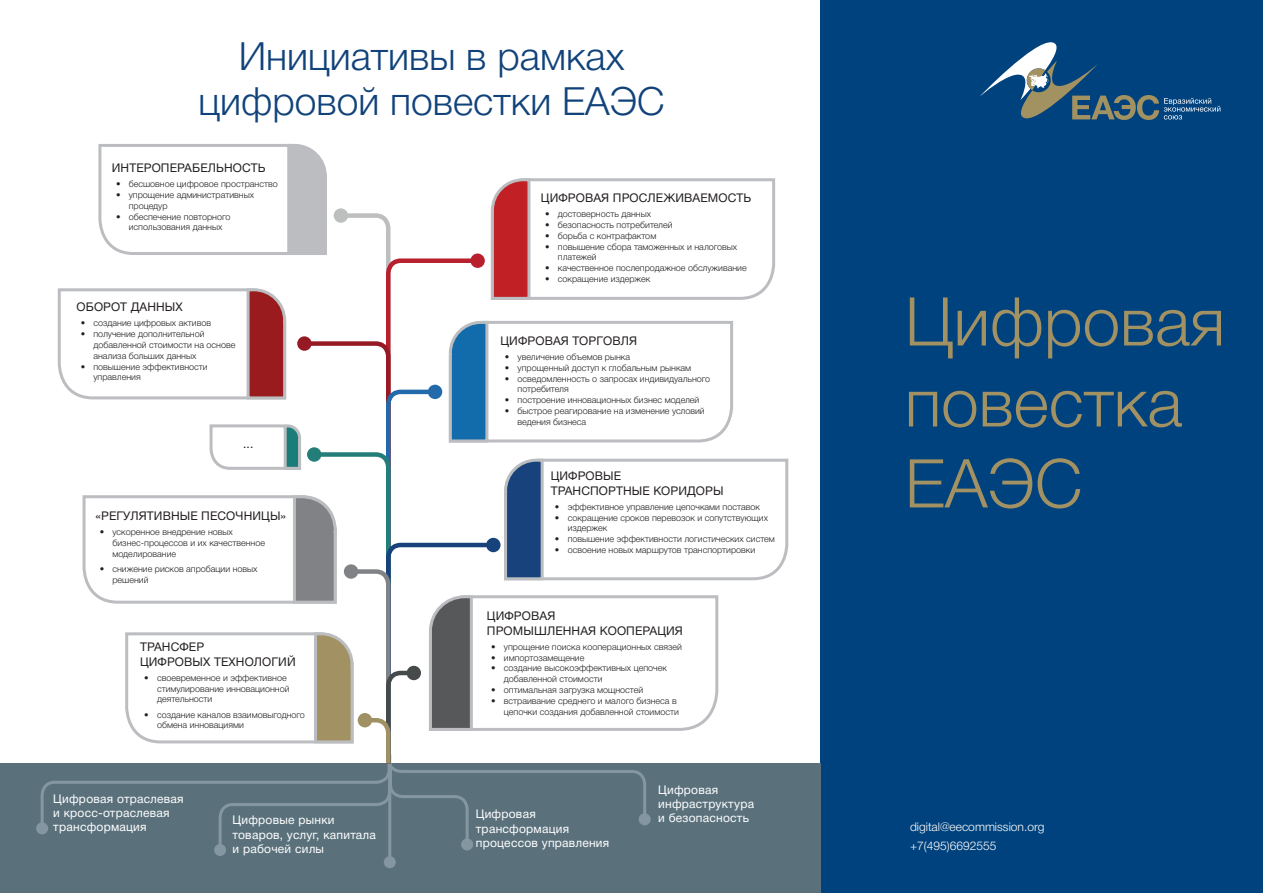
<style>
.page{position:relative;width:1263px;height:893px;background:#fff}
.page>*{position:absolute;margin:0;border:0;box-sizing:border-box;transform-origin:0 0}
.t1{font:300 67.5px/81px "Helvetica Neue Cyr";color:#a29263}
.t2{font:300 39px/45px "Helvetica Neue Cyr";color:#11437a;text-align:center}
.t3{font:12px/14.4px "Helvetica Neue Cyr";letter-spacing:.01em;color:#231f20}
.t4{font:12px/14.4px "Helvetica Neue Cyr";letter-spacing:.02em;color:#fff}
.t5{font:300 12px/18.6px "Helvetica Neue Cyr";color:#fff}
.t6{font:300 9px/10.8px "Helvetica Neue Cyr";color:#231f20}
</style>
<div class="page">
<div style="left:821px;top:0;width:442px;height:893px;background:#00427d"></div>
<div style="left:0;top:763px;width:821px;height:130px;background:#5a717c"></div>
<svg style="left:980px;top:42px;width:240px;height:78px"></svg>
<div style="left:36px;top:822px;width:12px;height:12px;background:#8497a0;border-radius:50%"></div>
<hr style="left:388px;top:754px;width:3px;height:108px;background:#8497a0">
<div style="left:384px;top:856px;width:12px;height:12px;background:#8497a0;border-radius:50%"></div>
<div style="left:214px;top:844px;width:12px;height:12px;background:#8497a0;border-radius:50%"></div>
<svg style="left:39px;top:144px;width:750px;height:709px"></svg>
<div style="left:358px;top:713px;width:14px;height:14px;background:#9f9163;border-radius:50%"></div>
<h2 class="t2" style="left:199px;top:34px;width:468px">Инициативы в рамках цифровой повестки ЕАЭС</h2>
<h3 class="t3" style="left:112px;top:161px;width:155px">ИНТЕРОПЕРАБЕЛЬНОСТЬ</h3>
<p class="t6" style="left:116px;top:179px;width:163px">• бесшовное цифровое пространство</p>
<p class="t6" style="left:129px;top:189px;width:127px;text-indent:-13px">• упрощение административных процедур</p>
<p class="t6" style="left:116px;top:211px;width:116px;text-align:center">• обеспечение повторного использования данных</p>
<h3 class="t3" style="left:76px;top:300px;width:108px">ОБОРОТ ДАННЫХ</h3>
<p class="t6" style="left:81px;top:318px;width:132px">• создание цифровых активов</p>
<p class="t6" style="left:93px;top:329px;width:143px;text-indent:-13px">• получение дополнительной добавленной стоимости на основе анализа больших данных</p>
<p class="t6" style="left:93px;top:361px;width:116px;text-indent:-13px">• повышение эффективности управления</p>
<h3 class="t3" style="left:243px;top:437px;width:12px">...</h3>
<h3 class="t3" style="left:95px;top:509px;width:192px">«РЕГУЛЯТИВНЫЕ ПЕСОЧНИЦЫ»</h3>
<p class="t6" style="left:112px;top:527px;width:154px;text-indent:-13px">• ускоренное внедрение новых бизнес-процессов и их качественное моделирование</p>
<p class="t6" style="left:112px;top:564px;width:147px;text-indent:-13px">• снижение рисков апробации новых решений</p>
<h3 class="t3" style="left:140px;top:640px;width:157px">ТРАНСФЕР<br>ЦИФРОВЫХ ТЕХНОЛОГИЙ</h3>
<p class="t6" style="left:157px;top:672px;width:134px;text-indent:-13px">• своевременное и эффективное стимулирование инновационной деятельности</p>
<p class="t6" style="left:157px;top:709px;width:149px;text-indent:-13px">• создание каналов взаимовыгодного обмена инновациями</p>
<h3 class="t4" style="left:53px;top:791px;width:132px">Цифровая отраслевая и кросс-отраслевая трансформация</h3>
<h3 class="t4" style="left:233px;top:813px;width:145px">Цифровые рынки товаров, услуг, капитала и рабочей силы</h3>
<h3 class="t3" style="left:541px;top:191px;width:212px">ЦИФРОВАЯ ПРОСЛЕЖИВАЕМОСТЬ</h3>
<p class="t6" style="left:545px;top:209px;width:107px">• достоверность данных</p>
<p class="t6" style="left:545px;top:220px;width:129px">• безопасность потребителей</p>
<p class="t6" style="left:545px;top:230px;width:113px">• борьба с контрафактом</p>
<p class="t6" style="left:558px;top:241px;width:181px;text-indent:-13px">• повышение сбора таможенных и налоговых платежей</p>
<p class="t6" style="left:545px;top:263px;width:203px">• качественное послепродажное обслуживание</p>
<p class="t6" style="left:545px;top:274px;width:107px">• сокращение издержек</p>
<h3 class="t3" style="left:500px;top:334px;width:138px">ЦИФРОВАЯ ТОРГОВЛЯ</h3>
<p class="t6" style="left:505px;top:351px;width:127px">• увеличение объемов рынка</p>
<p class="t6" style="left:505px;top:362px;width:188px">• упрощенный доступ к глобальным рынкам</p>
<p class="t6" style="left:517px;top:373px;width:194px;text-indent:-13px">• осведомленность о запросах индивидуального потребителя</p>
<p class="t6" style="left:505px;top:395px;width:196px">• построение инновационных бизнес моделей</p>
<p class="t6" style="left:517px;top:405px;width:189px;text-indent:-13px">• быстрое реагирование на изменение условий ведения бизнеса</p>
<h3 class="t3" style="left:551px;top:469px;width:174px">ЦИФРОВЫЕ<br>ТРАНСПОРТНЫЕ КОРИДОРЫ</h3>
<p class="t6" style="left:555px;top:501px;width:206px">• эффективное управление цепочками поставок</p>
<p class="t6" style="left:568px;top:512px;width:202px;text-indent:-13px">• сокращение сроков перевозок и сопутствующих издержек</p>
<p class="t6" style="left:555px;top:534px;width:221px">• повышение эффективности логистических систем</p>
<p class="t6" style="left:555px;top:544px;width:202px">• освоение новых маршрутов транспортировки</p>
<h3 class="t3" style="left:487px;top:609px;width:197px">ЦИФРОВАЯ<br>ПРОМЫШЛЕННАЯ КООПЕРАЦИЯ</h3>
<p class="t6" style="left:491px;top:641px;width:192px">• упрощение поиска кооперационных связей</p>
<p class="t6" style="left:491px;top:652px;width:95px">• импортозамещение</p>
<p class="t6" style="left:504px;top:663px;width:164px;text-indent:-13px">• создание высокоэффективных цепочек добавленной стоимости</p>
<p class="t6" style="left:491px;top:684px;width:154px">• оптимальная загрузка мощностей</p>
<p class="t6" style="left:491px;top:695px;width:189px;text-align:right">• встраивание среднего и малого бизнеса в цепочки создания добавленной стоимости</p>
<h3 class="t4" style="left:476px;top:807px;width:135px">Цифровая трансформация процессов управления</h3>
<h3 class="t4" style="left:658px;top:782px;width:97px">Цифровая инфраструктура и безопасность</h3>
<h1 class="t1" style="left:905px;top:282px;width:322px">Цифровая повестка<br>ЕАЭС</h1>
<h3 class="t5" style="left:910px;top:817px;width:136px">digital@eecommission.org +7(495)6692555</h3>
</div>
